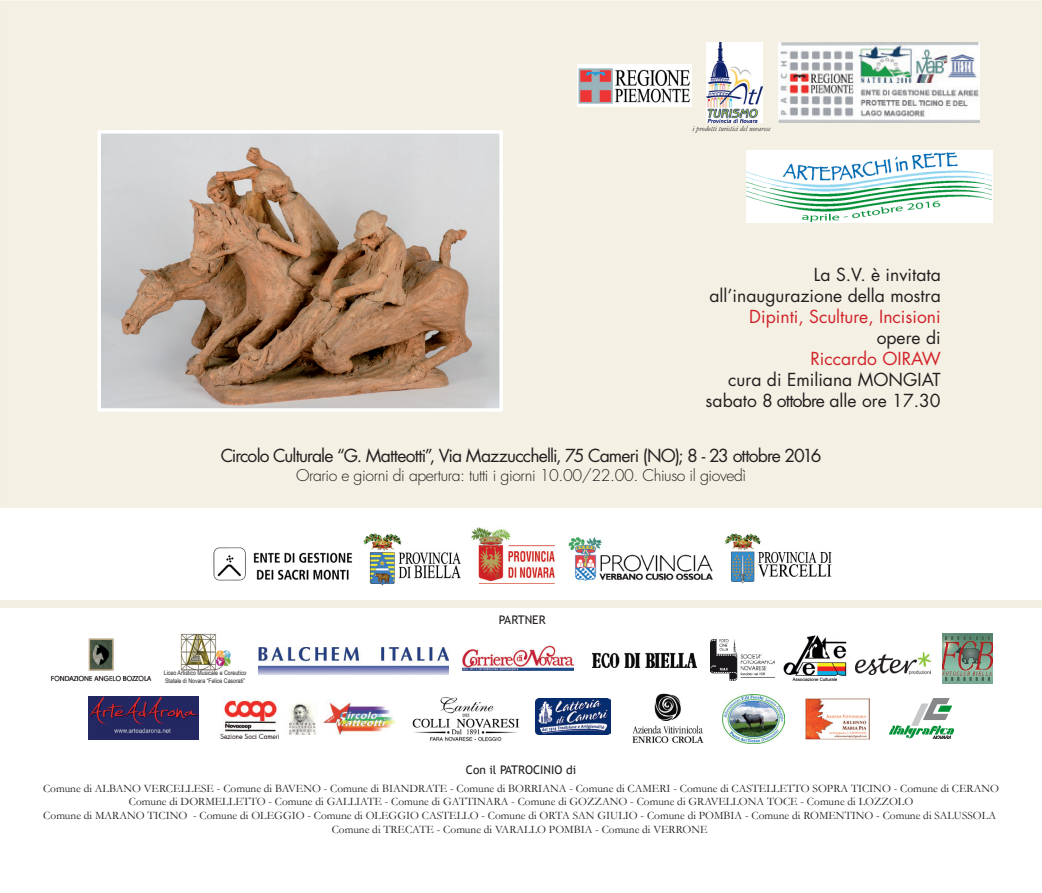
<style>
.page{position:relative;width:1042px;height:893px;background:#fff}
.page>*{position:absolute;margin:0;border:0;box-sizing:border-box;transform-origin:0 0}
.t1{font:17.5px "Futura Std";color:#231f20}
.t2{font:17.5px "Futura Std";letter-spacing:-.05em;color:#231f20}
.t3{font:17.5px "Futura Std";color:#d1232a}
.t4{font:300 15.75px "Futura Std";letter-spacing:-.025em;color:#231f20}
.t5{font:11.9px "Trebuchet MS";color:#231f20}
.t6{font:11.38px/13.7px "Garamond";color:#231f20;text-align:center}
.t7{font:italic 7.88px "Garamond";color:#231f20}
.t8{font:6.3px "Arial Narrow";color:#231f20}
</style>
<div class="page">
<div style="left:1px;top:1px;width:1040px;height:506px;background:#f4f1e4"></div>
<img style="left:890px;top:699px;width:63px;height:39px">
<img style="left:535px;top:698px;width:75px;height:36px">
<img style="left:632px;top:693px;width:71px;height:50px">
<img style="left:412px;top:697px;width:108px;height:44px">
<img style="left:723px;top:695px;width:61px;height:48px">
<img style="left:805px;top:698px;width:64px;height:41px">
<img style="left:88px;top:697px;width:111px;height:43px">
<img style="left:220px;top:700px;width:176px;height:39px">
<img style="left:710px;top:640px;width:64px;height:40px">
<img style="left:783px;top:635px;width:64px;height:46px">
<img style="left:593px;top:653px;width:103px;height:14px">
<img style="left:50px;top:638px;width:102px;height:44px">
<img style="left:462px;top:646px;width:111px;height:24px">
<img style="left:180px;top:634px;width:50px;height:36px">
<img style="left:259px;top:648px;width:189px;height:26px">
<img style="left:855px;top:653px;width:75px;height:22px">
<img style="left:942px;top:634px;width:50px;height:50px">
<img style="left:779px;top:43px;width:200px;height:79px">
<img style="left:578px;top:65px;width:114px;height:41px">
<img style="left:706px;top:43px;width:56px;height:79px">
<img style="left:213px;top:547px;width:139px;height:34px">
<img style="left:363px;top:533px;width:97px;height:53px">
<img style="left:568px;top:537px;width:145px;height:44px">
<img style="left:725px;top:534px;width:107px;height:49px">
<img style="left:471px;top:528px;width:84px;height:54px">
<div style="left:0;top:600px;width:1042px;height:8px;background:#f3f0e2"></div>
<img style="left:102px;top:135px;width:396px;height:272px">
<div style="left:97px;top:130px;width:406px;height:282px;border:4px solid #fff"></div>
<img style="left:746px;top:150px;width:246px;height:73px">
<p class="t7" style="left:692px;top:124px;width:80px">i prodotti turistici del novarese</p>
<p class="t1" style="left:814px;top:264px;width:128px">La S.V. è invitata</p>
<p class="t1" style="left:709px;top:285px;width:233px">all’inaugurazione della mostra</p>
<p class="t3" style="left:749px;top:306px;width:193px">Dipinti, Sculture, Incisioni</p>
<p class="t1" style="left:877px;top:327px;width:66px">opere di</p>
<p class="t3" style="left:810px;top:348px;width:132px">Riccardo OIRAW</p>
<p class="t1" style="left:728px;top:369px;width:214px">cura di Emiliana MONGIAT</p>
<p class="t1" style="left:705px;top:390px;width:237px">sabato 8 ottobre alle ore 17.30</p>
<p class="t2" style="left:221px;top:444px;width:602px">Circolo Culturale “G. Matteotti”, Via Mazzucchelli, 75 Cameri (NO); 8 - 23 ottobre 2016</p>
<p class="t4" style="left:296px;top:466px;width:452px">Orario e giorni di apertura: tutti i giorni 10.00/22.00. Chiuso il giovedì</p>
<p class="t8" style="left:164px;top:668px;width:84px">Liceo Artistico Musicale e Coreutico</p>
<p class="t8" style="left:165px;top:676px;width:81px">Statale di Novara “Felice Casorati”</p>
<p class="t5" style="left:499px;top:613px;width:48px">PARTNER</p>
<p class="t5" style="left:466px;top:763px;width:112px">Con il PATROCINIO di</p>
<p class="t6" style="left:43px;top:781px;width:957px">Comune di ALBANO VERCELLESE - Comune di BAVENO - Comune di BIANDRATE - Comune di BORRIANA - Comune di CAMERI - Comune di CASTELLETTO SOPRA TICINO - Comune di CERANO</p>
<p class="t6" style="left:129px;top:795px;width:786px">Comune di DORMELLETTO - Comune di GALLIATE - Comune di GATTINARA - Comune di GOZZANO - Comune di GRAVELLONA TOCE - Comune di LOZZOLO</p>
<p class="t6" style="left:43px;top:808px;width:954px">Comune di MARANO TICINO - Comune di OLEGGIO - Comune di OLEGGIO CASTELLO - Comune di ORTA SAN GIULIO - Comune di POMBIA - Comune di ROMENTINO - Comune di SALUSSOLA<br>Comune di TRECATE - Comune di VARALLO POMBIA - Comune di VERRONE</p>
</div>
